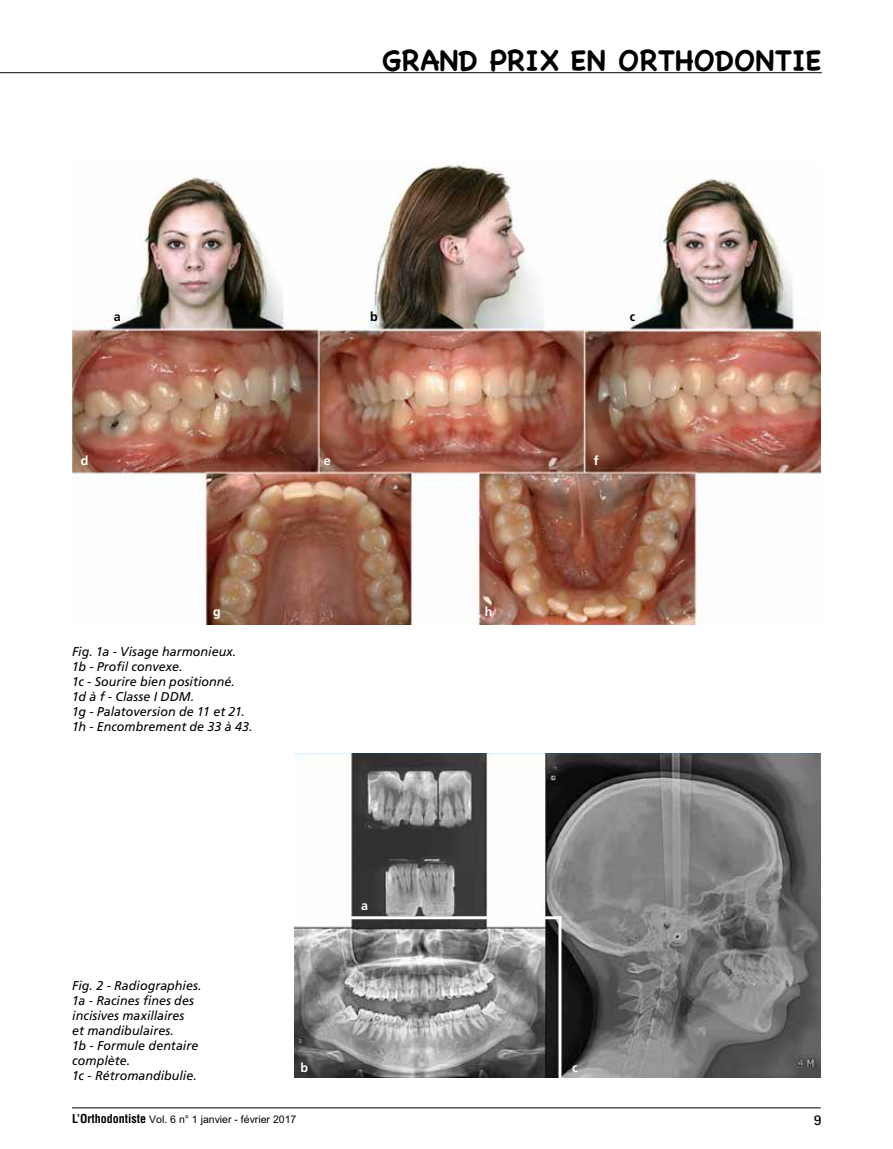
<style>
.page{position:relative;width:893px;height:1149px;background:#fff}
.page>*{position:absolute;margin:0;border:0;box-sizing:border-box;transform-origin:0 0}
.t1{font:700 28.5px "Chalkboard";letter-spacing:.005em;color:#000}
.t2{font:700 15px "Rotis Sans Serif";color:#000}
.t3{font:italic 12.75px/15px "Frutiger";color:#000}
.t4{font:700 12.75px "Frutiger";color:#fff}
.t5{font:700 12.75px "Frutiger";color:#000}
.t6{font:10.5px "M Arial";color:#000}
.s1{font-family:"Helvetica";font-weight:700;font-stretch:condensed;font-size:12px}
</style>
<div class="page">
<hr style="left:0;top:72px;width:822px;height:1px;background:#000">
<hr style="left:72px;top:1107px;width:749px;height:1px;background:#000">
<img style="left:72px;top:164px;width:749px;height:460px">
<img style="left:294px;top:753px;width:527px;height:324px">
<hr style="left:287px;top:915px;width:274px;height:3px;background:#fff">
<hr style="left:558px;top:917px;width:3px;height:160px;background:#fff">
<h1 class="t1" style="left:382px;top:43px;width:441px">GRAND PRIX EN ORTHODONTIE</h1>
<p class="t5" style="left:114px;top:308px;width:8px">a</p>
<p class="t5" style="left:370px;top:308px;width:9px">b</p>
<p class="t5" style="left:630px;top:308px;width:7px">c</p>
<p class="t4" style="left:81px;top:453px;width:9px">d</p>
<p class="t4" style="left:324px;top:453px;width:8px">e</p>
<p class="t4" style="left:594px;top:453px;width:6px">f</p>
<p class="t4" style="left:213px;top:604px;width:9px">g</p>
<p class="t4" style="left:485px;top:604px;width:9px">h</p>
<p class="t3" style="left:72px;top:644px;width:182px">Fig. 1a - Visage harmonieux.<br>1b - Profil convexe.<br>1c - Sourire bien positionné.<br>1d à f - Classe I DDM.<br>1g - Palatoversion de 11 et 21.<br>1h - Encombrement de 33 à 43.</p>
<p class="t3" style="left:72px;top:977px;width:131px">Fig. 2 - Radiographies.<br>1a - Racines fines des incisives maxillaires<br>et mandibulaires.<br>1b - Formule dentaire complète.<br>1c - Rétromandibulie.</p>
<p class="t4" style="left:361px;top:897px;width:8px">a</p>
<p class="t4" style="left:301px;top:1059px;width:9px">b</p>
<p class="t4" style="left:572px;top:1059px;width:7px">c</p>
<p class="t6" style="left:72px;top:1112px;width:226px"><span class="s1">L’Orthodontiste</span> Vol. 6 n° 1 janvier - février 2017</p>
<p class="t2" style="left:814px;top:1110px;width:10px">9</p>
</div>
